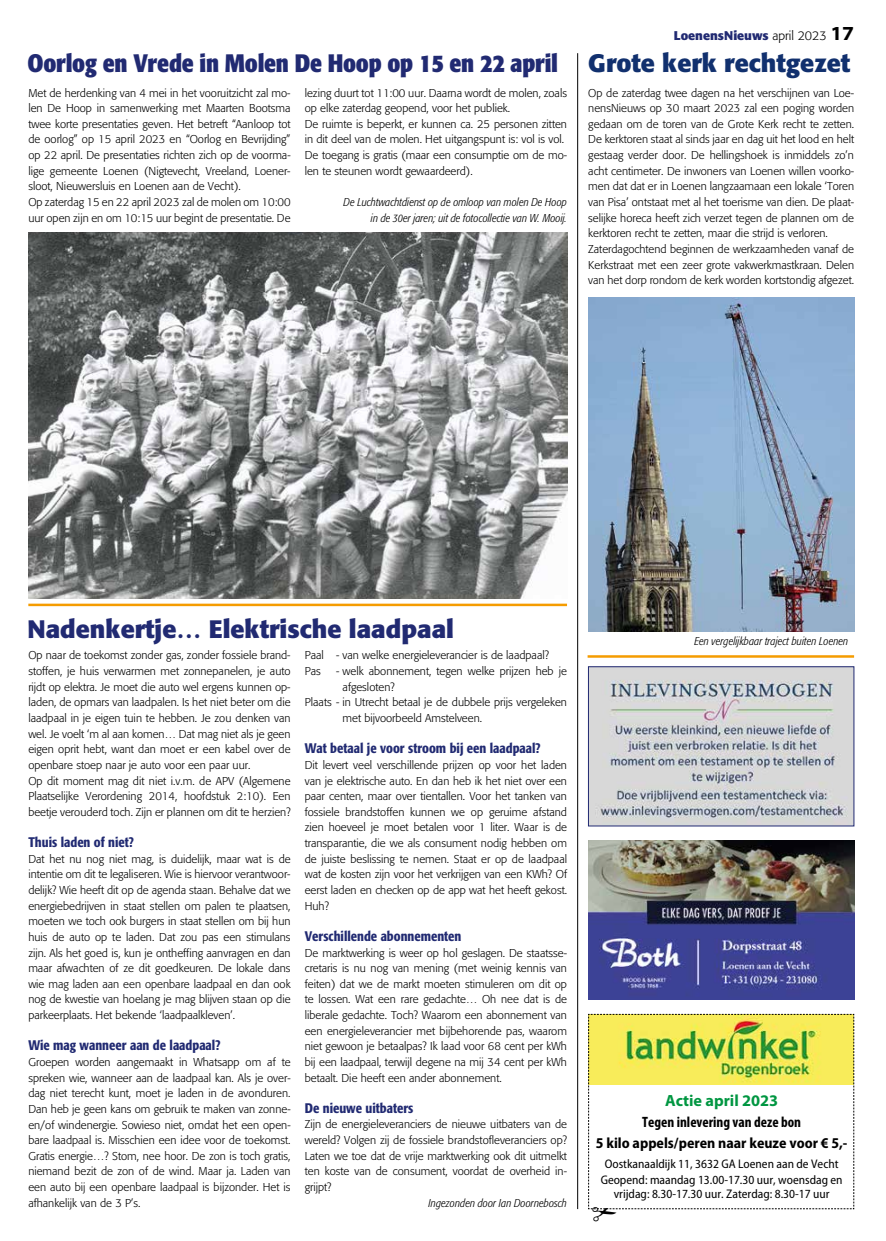
<style>
.page{position:relative;width:886px;height:1241px;background:#fff}
.page>*{position:absolute;margin:0;border:0;box-sizing:border-box;transform-origin:0 0}
.t1{font:700 condensed 25px "Formata";letter-spacing:-.01em;color:#212a72}
.t2{font:700 25px "Formata";color:#212a72}
.t3{font:700 25px "Formata";color:#11306e}
.t4{font:700 16.25px "Myriad Pro";color:#009641}
.t5{font:700 semi-condensed 15px "Myriad Pro";color:#000}
.t6{font:700 condensed 15px "Myriad Pro";color:#000}
.t7{font:500 condensed 13.75px "Formata";color:#212a72}
.t8{font:semi-condensed 12.5px/16.2px "Myriad Pro";color:#000;text-align:center}
.t9{font:700 12.5px "Formata";color:#212a72}
.t10{font:300 11.25px/15.6px "Formata";color:#000}
.t11{font:italic 300 condensed 11.25px/15.6px "Formata";color:#000;text-align:right}
.s1{font-weight:300;color:#000}
.s2{font-family:"Myriad Pro";font-stretch:semi-expanded;font-size:20px;color:#000}
</style>
<div class="page">
<hr style="left:587px;top:655px;width:267px;height:2px;background:#f59c00">
<hr style="left:28px;top:603px;width:539px;height:3px;background:#f59c00">
<hr style="left:577px;top:53px;width:1px;height:1155px;background:#000">
<img style="left:28px;top:233px;width:539px;height:365px">
<img style="left:590px;top:668px;width:262px;height:156px">
<div style="left:588px;top:666px;width:266px;height:160px;border:1px solid #212a72"></div>
<img style="left:588px;top:297px;width:266px;height:334px">
<img style="left:588px;top:840px;width:266px;height:159px">
<svg style="left:588px;top:1013px;width:266px;height:197px"></svg>
<h1 class="t1" style="left:27px;top:48px;width:532px">Oorlog en Vrede in Molen De Hoop op 15 en 22 april</h1>
<p class="t10" style="left:28px;top:85px;width:264px">Met de herdenking van 4 mei in het vooruitzicht zal mo&shy;len De Hoop in samenwerking met Maarten Bootsma twee korte presentaties geven. Het betreft “Aanloop tot de oorlog” op 15 april 2023 en “Oorlog en Bevrijding” op 22 april. De presentaties richten zich op de voorma&shy;lige gemeente Loenen (Nigtevecht, Vreeland, Loener&shy;sloot, Nieuwersluis en Loenen aan de Vecht).<br>Op zaterdag 15 en 22 april 2023 zal de molen om 10:00 uur open zijn en om 10:15 uur begint de presentatie. De</p>
<p class="t10" style="left:305px;top:85px;width:264px">lezing duurt tot 11:00 uur. Daarna wordt de molen, zoals op elke zaterdag geopend, voor het publiek.<br>De ruimte is beperkt, er kunnen ca. 25 personen zitten in dit deel van de molen. Het uitgangspunt is: vol is vol.<br>De toegang is gratis (maar een consumptie om de mo&shy;len te steunen wordt gewaardeerd).</p>
<p class="t11" style="left:343px;top:194px;width:225px">De Luchtwachtdienst op de omloop van molen De Hoop in de 30er jaren; uit de fotocollectie van W. Mooij.</p>
<p class="t9" style="left:674px;top:28px;width:182px">LoenensNieuws <span class="s1">april 2023</span> <span class="s2">17</span></p>
<h1 class="t3" style="left:588px;top:48px;width:263px">Grote kerk rechtgezet</h1>
<p class="t10" style="left:588px;top:85px;width:267px">Op de zaterdag twee dagen na het verschijnen van Loe&shy;nensNieuws op 30 maart 2023 zal een poging worden gedaan om de toren van de Grote Kerk recht te zetten.<br>De kerktoren staat al sinds jaar en dag uit het lood en helt gestaag verder door. De hellingshoek is inmiddels zo’n acht centimeter. De inwoners van Loenen willen voorko&shy;men dat dat er in Loenen langzaamaan een lokale ‘Toren van Pisa’ ontstaat met al het toerisme van dien. De plaat&shy;selijke horeca heeft zich verzet tegen de plannen om de kerktoren recht te zetten, maar die strijd is verloren.<br>Zaterdagochtend beginnen de werkzaamheden vanaf de Kerkstraat met een zeer grote vakwerkmastkraan. Delen van het dorp rondom de kerk worden kortstondig afgezet.</p>
<h1 class="t2" style="left:27px;top:613px;width:428px">Nadenkertje… Elektrische laadpaal</h1>
<p class="t10" style="left:28px;top:647px;width:264px">Op naar de toekomst zonder gas, zonder fossiele brand&shy;stoffen, je huis verwarmen met zonnepanelen, je auto rijdt op elektra. Je moet die auto wel ergens kunnen op&shy;laden, de opmars van laadpalen. Is het niet beter om die laadpaal in je eigen tuin te hebben. Je zou denken van wel. Je voelt ‘m al aan komen… Dat mag niet als je geen eigen oprit hebt, want dan moet er een kabel over de openbare stoep naar je auto voor een paar uur.<br>Op dit moment mag dit niet i.v.m. de APV (Algemene Plaatselijke Verordening 2014, hoofdstuk 2:10). Een beetje verouderd toch. Zijn er plannen om dit te herzien?</p>
<p class="t7" style="left:28px;top:833px;width:107px">Thuis laden of niet?</p>
<p class="t10" style="left:28px;top:850px;width:264px;text-align:justify">Dat het nu nog niet mag, is duidelijk, maar wat is de intentie om dit te legaliseren. Wie is hiervoor verantwoor&shy;delijk? Wie heeft dit op de agenda staan. Behalve dat we energiebedrijven in staat stellen om palen te plaatsen, moeten we toch ook burgers in staat stellen om bij hun huis de auto op te laden. Dat zou pas een stimulans zijn. Als het goed is, kun je ontheffing aanvragen en dan maar afwachten of ze dit goedkeuren. De lokale dans wie mag laden aan een openbare laadpaal en dan ook nog de kwestie van hoelang je mag blijven staan op die parkeerplaats. Het bekende ‘laadpaalkleven’.</p>
<p class="t7" style="left:28px;top:1036px;width:194px">Wie mag wanneer aan de laadpaal?</p>
<p class="t10" style="left:28px;top:1054px;width:264px;text-align:justify">Groepen worden aangemaakt in Whatsapp om af te spreken wie, wanneer aan de laadpaal kan. Als je over&shy;dag niet terecht kunt, moet je laden in de avonduren.<br>Dan heb je geen kans om gebruik te maken van zonne&shy;en/of windenergie. Sowieso niet, omdat het een open&shy;bare laadpaal is. Misschien een idee voor de toekomst.<br>Gratis energie…? Stom, nee hoor. De zon is toch gratis, niemand bezit de zon of de wind. Maar ja. Laden van een auto bij een openbare laadpaal is bijzonder. Het is afhankelijk van de 3 P’s.</p>
<p class="t10" style="left:305px;top:647px;width:246px">Paal - van welke energieleverancier is de laadpaal?<br>Pas</p>
<p class="t10" style="left:336px;top:663px;width:232px">- welk abonnement, tegen welke prijzen heb je</p>
<p class="t10" style="left:343px;top:679px;width:54px">afgesloten?</p>
<p class="t10" style="left:305px;top:694px;width:264px">Plaats - in Utrecht betaal je de dubbele prijs vergeleken</p>
<p class="t10" style="left:343px;top:710px;width:141px">met bijvoorbeeld Amstelveen.</p>
<p class="t7" style="left:305px;top:740px;width:237px">Wat betaal je voor stroom bij een laadpaal?</p>
<p class="t10" style="left:305px;top:757px;width:264px;text-align:justify">Dit levert veel verschillende prijzen op voor het laden van je elektrische auto. En dan heb ik het niet over een paar centen, maar over tientallen. Voor het tanken van fossiele brandstoffen kunnen we op geruime afstand zien hoeveel je moet betalen voor 1 liter. Waar is de transparantie, die we als consument nodig hebben om de juiste beslissing te nemen. Staat er op de laadpaal wat de kosten zijn voor het verkrijgen van een KWh? Of eerst laden en checken op de app wat het heeft gekost.<br>Huh?</p>
<p class="t7" style="left:305px;top:927px;width:158px">Verschillende abonnementen</p>
<p class="t10" style="left:305px;top:944px;width:264px;text-align:justify">De marktwerking is weer op hol geslagen. De staatsse&shy;cretaris is nu nog van mening (met weinig kennis van feiten) dat we de markt moeten stimuleren om dit op te lossen. Wat een rare gedachte… Oh nee dat is de liberale gedachte. Toch? Waarom een abonnement van een energieleverancier met bijbehorende pas, waarom niet gewoon je betaalpas? Ik laad voor 68 cent per kWh bij een laadpaal, terwijl degene na mij 34 cent per kWh betaalt. Die heeft een ander abonnement.</p>
<p class="t7" style="left:305px;top:1099px;width:110px">De nieuwe uitbaters</p>
<p class="t10" style="left:305px;top:1116px;width:264px;text-align:justify">Zijn de energieleveranciers de nieuwe uitbaters van de wereld? Volgen zij de fossiele brandstofleveranciers op?<br>Laten we toe dat de vrije marktwerking ook dit uitmelkt ten koste van de consument, voordat de overheid in&shy;grijpt?</p>
<p class="t11" style="left:428px;top:1194px;width:140px">Ingezonden door Ian Doornebosch</p>
<p class="t11" style="left:694px;top:633px;width:155px">Een vergelijkbaar traject buiten Loenen</p>
<h2 class="t4" style="left:665px;top:1090px;width:115px">Actie april 2023</h2>
<h3 class="t6" style="left:642px;top:1113px;width:160px">Tegen inlevering van deze bon</h3>
<h3 class="t5" style="left:596px;top:1134px;width:253px">5 kilo appels/peren naar keuze voor € 5,-</h3>
<p class="t8" style="left:601px;top:1155px;width:243px">Oostkanaaldijk 11, 3632 GA Loenen aan de Vecht<br>Geopend: maandag 13.00-17.30 uur, woensdag en</p>
<p class="t8" style="left:614px;top:1185px;width:217px">vrijdag: 8.30-17.30 uur. Zaterdag: 8.30-17 uur</p>
</div>
